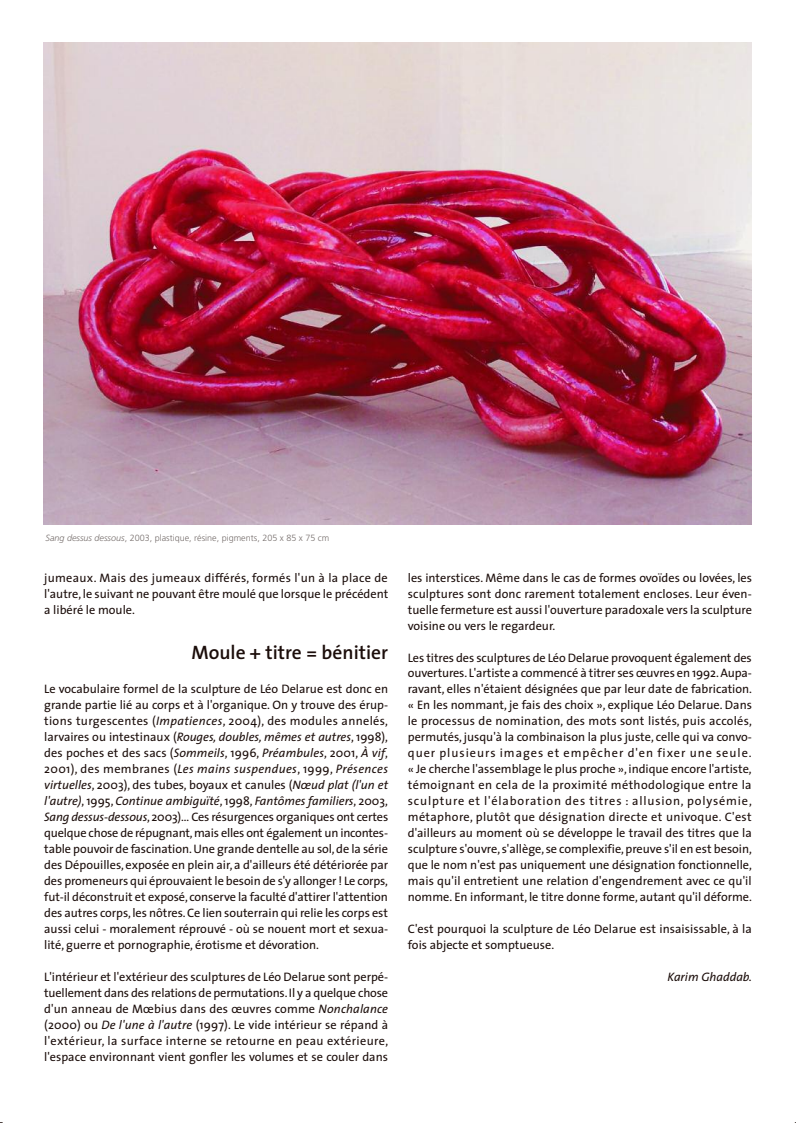
<style>
.page{position:relative;width:796px;height:1123px;background:#fff}
.page>*{position:absolute;margin:0;border:0;box-sizing:border-box;transform-origin:0 0}
.t1{font:600 19.5px "The Sans";color:#1b0d0a}
.t2{font:12.3px/15.9px "The Sans";color:#1b0d0a;text-align:justify}
.t3{font:italic 12.3px "The Sans";color:#1b0d0a}
.t4{font:300 9px "Frutiger";color:#766e6c}
.s1{font-style:italic}
</style>
<div class="page">
<img style="left:44px;top:43px;width:707px;height:481px">
<p class="t4" style="left:46px;top:534px;width:285px"><span class="s1">Sang dessus dessous</span>, 2003, plastique, résine, pigments, 205 x 85 x 75 cm</p>
<p class="t2" style="left:44px;top:571px;width:345px">jumeaux. Mais des jumeaux différés, formés l'un à la place de l'autre, le suivant ne pouvant être moulé que lorsque le précédent a libéré le moule.</p>
<h1 class="t1" style="left:191px;top:645px;width:198px">Moule + titre = bénitier</h1>
<p class="t2" style="left:44px;top:682px;width:345px">Le vocabulaire formel de la sculpture de Léo Delarue est donc en grande partie lié au corps et à l'organique. On y trouve des érup&shy;tions turgescentes (<span class="s1">Impatiences</span>, 2004), des modules annelés, larvaires ou intestinaux (<span class="s1">Rouges, doubles, mêmes et autres</span>, 1998), des poches et des sacs (<span class="s1">Sommeils</span>, 1996, <span class="s1">Préambules</span>, 2001, <span class="s1">À vif</span>, 2001), des membranes (<span class="s1">Les mains suspendues</span>, 1999, <span class="s1">Présences virtuelles</span>, 2003), des tubes, boyaux et canules (<span class="s1">Nœud plat (l'un et l'autre)</span>, 1995, <span class="s1">Continue ambiguïté</span>, 1998, <span class="s1">Fantômes familiers</span>, 2003, <span class="s1">Sang dessus-dessous</span>, 2003)… Ces résurgences organiques ont certes quelque chose de répugnant,mais elles ont également un incontes&shy;table pouvoir de fascination. Une grande dentelle au sol, de la série des Dépouilles, exposée en plein air, a d'ailleurs été détériorée par des promeneurs qui éprouvaient le besoin de s'y allonger ! Le corps, fut-il déconstruit et exposé, conserve la faculté d'attirer l'attention des autres corps,les nôtres. Ce lien souterrain qui relie les corps est aussi celui - moralement réprouvé - où se nouent mort et sexua&shy;lité, guerre et pornographie, érotisme et dévoration.</p>
<p class="t2" style="left:44px;top:970px;width:345px">L'intérieur et l'extérieur des sculptures de Léo Delarue sont perpé&shy;tuellement dans des relations de permutations. Il y a quelque chose d'un anneau de Mœbius dans des œuvres comme <span class="s1">Nonchalance </span>(2000) ou <span class="s1">De l'une à l'autre</span> (1997). Le vide intérieur se répand à l'extérieur, la surface interne se retourne en peau extérieure, l'espace environnant vient gonfler les volumes et se couler dans</p>
<p class="t2" style="left:407px;top:571px;width:345px">les interstices. Même dans le cas de formes ovoïdes ou lovées, les sculptures sont donc rarement totalement encloses. Leur éven&shy;tuelle fermeture est aussi l'ouverture paradoxale vers la sculpture voisine ou vers le regardeur.</p>
<p class="t2" style="left:407px;top:650px;width:345px">Les titres des sculptures de Léo Delarue provoquent également des ouvertures. L'artiste a commencé à titrer ses œuvres en 1992. Aupa&shy;ravant, elles n'étaient désignées que par leur date de fabrication. « En les nommant, je fais des choix », explique Léo Delarue. Dans le processus de nomination, des mots sont listés, puis accolés, permutés, jusqu'à la combinaison la plus juste, celle qui va convo&shy;quer plusieurs images et empêcher d'en fixer une seule. « Je cherche l'assemblage le plus proche », indique encore l'artiste, témoignant en cela de la proximité méthodologique entre la sculpture et l'élaboration des titres : allusion, polysémie, métaphore, plutôt que désignation directe et univoque. C'est d'ailleurs au moment où se développe le travail des titres que la sculpture s'ouvre, s'allège, se complexifie, preuve s'il en est besoin, que le nom n'est pas uniquement une désignation fonctionnelle, mais qu'il entretient une relation d'engendrement avec ce qu'il nomme. En informant, le titre donne forme, autant qu'il déforme.</p>
<p class="t2" style="left:407px;top:922px;width:345px">C'est pourquoi la sculpture de Léo Delarue est insaisissable, à la fois abjecte et somptueuse.</p>
<p class="t3" style="left:667px;top:971px;width:86px">Karim Ghaddab.</p>
</div>
